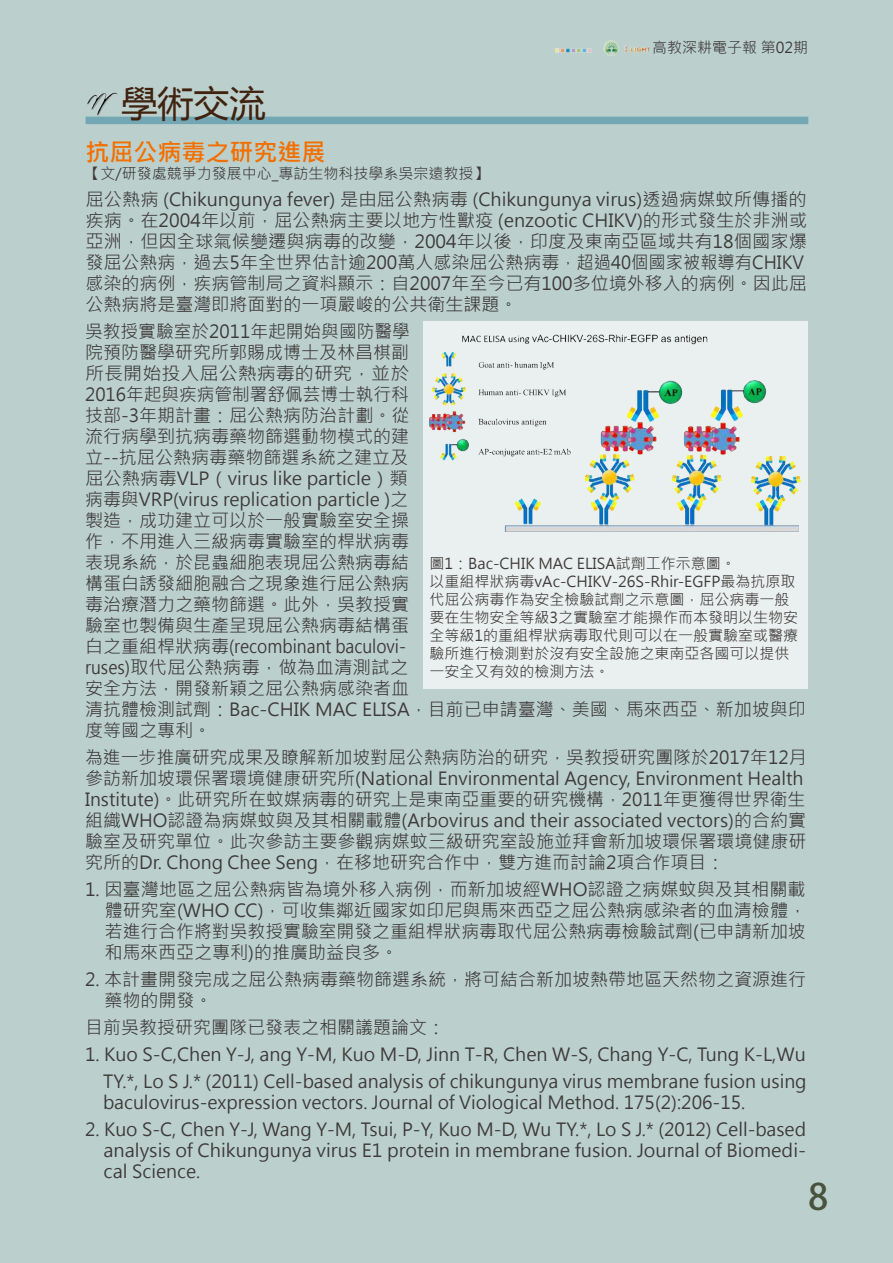
<style>
.page{position:relative;width:893px;height:1263px;background:#bbd0cd}
.page>*{position:absolute;margin:0;border:0;box-sizing:border-box;transform-origin:0 0}
.t1{font:36px "Microsoft Ya Hei";color:#40220f}
.t2{font:700 36px "Adobe Fan Heiti Std";color:rgb(23 28 0/.7)}
.t3{font:700 24px "Microsoft Jheng Hei";color:#f26f00}
.t4{font:18px/21px "Microsoft Jheng Hei";color:#3e3a39}
.t5{font:15px/18px "Microsoft Jheng Hei";color:#3e3a39}
</style>
<div class="page">
<div style="left:423px;top:322px;width:385px;height:367px;background:#eaf0ef"></div>
<div style="left:86px;top:117px;width:722px;height:7px;background:#74a7b4"></div>
<img style="left:87px;top:92px;width:31px;height:24px">
<img style="left:430px;top:334px;width:371px;height:198px">
<img style="left:555px;top:40px;width:95px;height:15px">
<p class="t5" style="left:652px;top:39px;width:158px">高教深耕電子報 第02期</p>
<h1 class="t1" style="left:86px;top:79px;width:181px">　學術交流</h1>
<h2 class="t3" style="left:86px;top:137px;width:241px">抗屈公病毒之研究進展</h2>
<p class="t5" style="left:86px;top:164px;width:404px">【文/研發處競爭力發展中心_專訪生物科技學系吳宗遠教授】</p>
<p class="t4" style="left:86px;top:189px;width:723px">屈公熱病 (Chikungunya fever) 是由屈公熱病毒 (Chikungunya virus)透過病媒蚊所傳播的疾病。在2004年以前，屈公熱病主要以地方性獸疫 (enzootic CHIKV)的形式發生於非洲或亞洲，但因全球氣候變遷與病毒的改變，2004年以後，印度及東南亞區域共有18個國家爆發屈公熱病，過去5年全世界估計逾200萬人感染屈公熱病毒，超過40個國家被報導有CHIKV感染的病例，疾病管制局之資料顯示：自2007年至今已有100多位境外移入的病例。因此屈公熱病將是臺灣即將面對的一項嚴峻的公共衛生課題。</p>
<p class="t4" style="left:85px;top:321px;width:326px">吳教授實驗室於2011年起開始與國防醫學院預防醫學研究所郭賜成博士及林昌棋副所長開始投入屈公熱病毒的研究，並於<br>2016年起與疾病管制署舒佩芸博士執行科技部-3年期計畫：屈公熱病防治計劃。從流行病學到抗病毒藥物篩選動物模式的建立--抗屈公熱病毒藥物篩選系統之建立及屈公熱病毒VLP（virus like particle）類病毒與VRP(virus replication particle )之製造，成功建立可以於一般實驗室安全操作，不用進入三級病毒實驗室的桿狀病毒表現系統，於昆蟲細胞表現屈公熱病毒結構蛋白誘發細胞融合之現象進行屈公熱病毒治療潛力之藥物篩選。此外，吳教授實驗室也製備與生產呈現屈公熱病毒結構蛋白之重組桿狀病毒(recombinant baculovi&shy;ruses)取代屈公熱病毒，做為血清測試之安全方法，開發新穎之屈公熱病感染者血</p>
<p class="t5" style="left:430px;top:555px;width:370px">圖1：Bac-CHIK MAC ELISA試劑工作示意圖。<br>以重組桿狀病毒vAc-CHIKV-26S-Rhir-EGFP最為抗原取代屈公病毒作為安全檢驗試劑之示意圖，屈公病毒一般要在生物安全等級3之實驗室才能操作而本發明以生物安全等級1的重組桿狀病毒取代則可以在一般實驗室或醫療驗所進行檢測對於沒有安全設施之東南亞各國可以提供一安全又有效的檢測方法。</p>
<p class="t4" style="left:85px;top:699px;width:722px">清抗體檢測試劑：Bac-CHIK MAC ELISA，目前已申請臺灣、美國、馬來西亞、新加坡與印度等國之專利。</p>
<p class="t4" style="left:85px;top:747px;width:723px">為進一步推廣研究成果及瞭解新加坡對屈公熱病防治的研究，吳教授研究團隊於2017年12月參訪新加坡環保署環境健康研究所(National Environmental Agency, Environment Health Institute)。此研究所在蚊媒病毒的研究上是東南亞重要的研究機構，2011年更獲得世界衛生組織WHO認證為病媒蚊與及其相關載體(Arbovirus and their associated vectors)的合約實驗室及研究單位。此次參訪主要參觀病媒蚊三級研究室設施並拜會新加坡環保署環境健康研究所的Dr. Chong Chee Seng，在移地研究合作中，雙方進而討論2項合作項目：</p>
<p class="t4" style="left:104px;top:879px;width:704px;text-align:justify;text-indent:-19px">1. 因臺灣地區之屈公熱病皆為境外移入病例，而新加坡經WHO認證之病媒蚊與及其相關載體研究室(WHO CC)，可收集鄰近國家如印尼與馬來西亞之屈公熱病感染者的血清檢體，若進行合作將對吳教授實驗室開發之重組桿狀病毒取代屈公熱病毒檢驗試劑(已申請新加坡和馬來西亞之專利)的推廣助益良多。</p>
<p class="t4" style="left:105px;top:969px;width:703px;text-indent:-20px">2. 本計畫開發完成之屈公熱病毒藥物篩選系統，將可結合新加坡熱帶地區天然物之資源進行藥物的開發。</p>
<p class="t4" style="left:85px;top:1017px;width:362px">目前吳教授研究團隊已發表之相關議題論文：</p>
<p class="t4" style="left:85px;top:1041px;width:723px;line-height:27px;text-align:right">1. Kuo S-C,Chen Y-J, ang Y-M, Kuo M-D, Jinn T-R, Chen W-S, Chang Y-C, Tung K-L,Wu<br>TY.*, Lo S J.* (2011) Cell-based analysis of chikungunya virus membrane fusion using</p>
<p class="t4" style="left:85px;top:1092px;width:662px">　baculovirus-expression vectors. Journal of Viological Method. 175(2):206-15.</p>
<p class="t4" style="left:85px;top:1119px;width:723px;text-align:justify">2. Kuo S-C, Chen Y-J, Wang Y-M, Tsui, P-Y, Kuo M-D, Wu TY.*, Lo S J.* (2012) Cell-based　analysis of Chikungunya virus E1 protein in membrane fusion. Journal of Biomedi-　cal Science.</p>
<h1 class="t2" style="left:808px;top:1175px;width:22px">8</h1>
</div>
